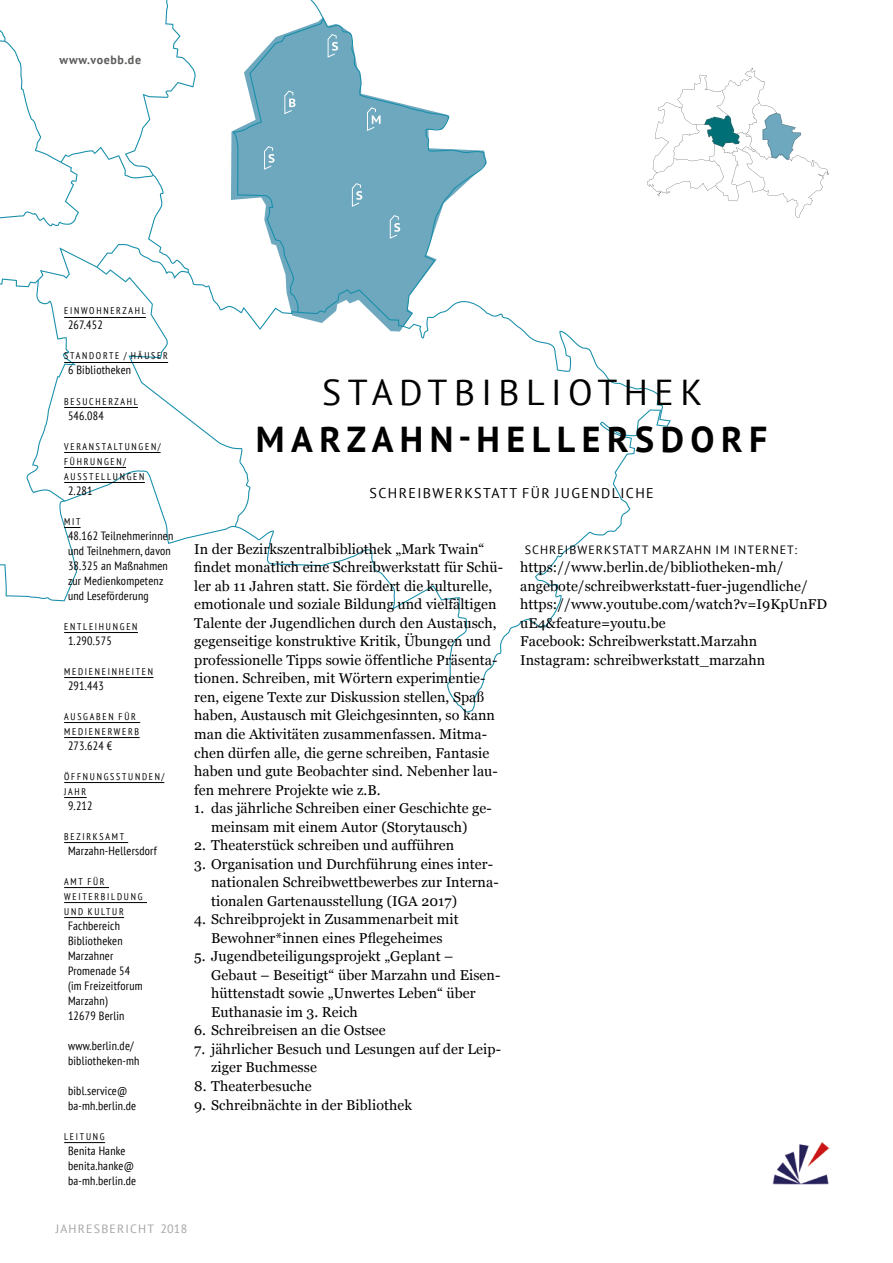
<style>
.page{position:relative;width:893px;height:1263px;background:#fff}
.page>*{position:absolute;margin:0;border:0;box-sizing:border-box;transform-origin:0 0}
.t1{font:700 36px "PT Sans";letter-spacing:.18em;color:#000}
.t2{font:36px "PT Sans";letter-spacing:.18em;color:#000}
.t3{font:14.25px/18.6px "Georgia";letter-spacing:.005em;color:#000}
.t4{font:14.1px "PT Sans";letter-spacing:.1em;color:#000}
.t5{font:condensed 12px/15px "PT Sans";letter-spacing:.02em;color:#000}
.t6{font:12px "PT Sans";letter-spacing:.085em;color:#000}
.t7{font:12px "PT Sans";letter-spacing:.1em;color:#a4a4a3}
.t8{font:700 12px "PT Sans";letter-spacing:.05em;color:#5c5c5b}
.t9{font:condensed 9.75px/15px "PT Sans";letter-spacing:.18em;color:#000}
</style>
<div class="page">
<svg style="left:0;top:0;width:671px;height:712px"></svg>
<svg style="left:284px;top:91px;width:12px;height:23px"></svg>
<svg style="left:264px;top:146px;width:11px;height:24px"></svg>
<svg style="left:390px;top:215px;width:10px;height:24px"></svg>
<svg style="left:352px;top:183px;width:10px;height:24px"></svg>
<svg style="left:328px;top:34px;width:10px;height:24px"></svg>
<svg style="left:367px;top:107px;width:14px;height:24px"></svg>
<svg style="left:647px;top:68px;width:182px;height:150px"></svg>
<hr style="left:64px;top:317px;width:82px;height:1px;background:#000">
<hr style="left:64px;top:362px;width:104px;height:1px;background:#000">
<hr style="left:64px;top:407px;width:74px;height:1px;background:#000">
<hr style="left:64px;top:452px;width:97px;height:1px;background:#000">
<hr style="left:64px;top:467px;width:62px;height:1px;background:#000">
<hr style="left:64px;top:482px;width:81px;height:1px;background:#000">
<svg style="left:64px;top:527px;width:17px;height:1px"></svg>
<hr style="left:64px;top:632px;width:74px;height:1px;background:#000">
<hr style="left:64px;top:677px;width:90px;height:1px;background:#000">
<hr style="left:64px;top:722px;width:76px;height:1px;background:#000">
<hr style="left:64px;top:737px;width:76px;height:1px;background:#000">
<hr style="left:64px;top:782px;width:100px;height:1px;background:#000">
<svg style="left:64px;top:797px;width:23px;height:1px"></svg>
<hr style="left:64px;top:842px;width:64px;height:1px;background:#000">
<hr style="left:64px;top:887px;width:45px;height:1px;background:#000">
<hr style="left:64px;top:902px;width:83px;height:1px;background:#000">
<hr style="left:64px;top:917px;width:60px;height:1px;background:#000">
<hr style="left:64px;top:1142px;width:41px;height:1px;background:#000">
<img style="left:773px;top:1143px;width:56px;height:41px">
<p class="t8" style="left:60px;top:52px;width:83px">www.voebb.de</p>
<p class="t9" style="left:64px;top:303px;width:83px">EINWOHNERZAHL</p>
<p class="t5" style="left:68px;top:317px;width:36px">267.452</p>
<p class="t9" style="left:64px;top:348px;width:105px">STANDORTE / HÄUSER</p>
<p class="t5" style="left:68px;top:362px;width:65px">6 Bibliotheken</p>
<p class="t9" style="left:64px;top:393px;width:75px">BESUCHERZAHL</p>
<p class="t5" style="left:68px;top:407px;width:37px">546.084</p>
<p class="t9" style="left:64px;top:438px;width:98px">VERANSTALTUNGEN/<br>FÜHRUNGEN/<br>AUSSTELLUNGEN</p>
<p class="t5" style="left:68px;top:482px;width:26px">2.281</p>
<p class="t9" style="left:64px;top:513px;width:18px">MIT</p>
<p class="t5" style="left:68px;top:527px;width:107px">48.162 Teilnehmerinnen und Teilnehmern, davon<br>38.325 an Maßnahmen zur Medienkompetenz und Leseförderung</p>
<p class="t9" style="left:64px;top:618px;width:75px">ENTLEIHUNGEN</p>
<p class="t5" style="left:68px;top:632px;width:45px">1.290.575</p>
<p class="t9" style="left:64px;top:663px;width:90px">MEDIENEINHEITEN</p>
<p class="t5" style="left:68px;top:677px;width:37px">291.443</p>
<p class="t9" style="left:64px;top:708px;width:77px">AUSGABEN FÜR<br>MEDIENERWERB</p>
<p class="t5" style="left:68px;top:737px;width:46px">273.624 €</p>
<p class="t9" style="left:64px;top:768px;width:102px">ÖFFNUNGSSTUNDEN/<br>JAHR</p>
<p class="t5" style="left:68px;top:797px;width:26px">9.212</p>
<p class="t9" style="left:64px;top:828px;width:61px">BEZIRKSAMT</p>
<p class="t5" style="left:68px;top:842px;width:90px">Marzahn-Hellersdorf</p>
<p class="t9" style="left:64px;top:873px;width:80px">AMT FÜR<br>WEITERBILDUNG<br>UND KULTUR</p>
<p class="t5" style="left:68px;top:917px;width:76px">Fachbereich<br>Bibliotheken<br>Marzahner<br>Promenade 54 (im Freizeitforum<br>Marzahn)<br>12679 Berlin</p>
<p class="t5" style="left:68px;top:1037px;width:73px">www.berlin.de/ bibliotheken-mh</p>
<p class="t5" style="left:68px;top:1082px;width:70px">bibl.service@ ba-mh.berlin.de</p>
<p class="t9" style="left:64px;top:1128px;width:42px">LEITUNG</p>
<p class="t5" style="left:68px;top:1142px;width:70px">Benita Hanke benita.hanke@ ba-mh.berlin.de</p>
<p class="t7" style="left:56px;top:1221px;width:133px">JAHRESBERICHT 2018</p>
<h1 class="t2" style="left:322px;top:370px;width:382px">STADTBIBLIOTHEK</h1>
<h1 class="t1" style="left:256px;top:416px;width:513px">MARZAHN-HELLERSDORF</h1>
<p class="t4" style="left:370px;top:484px;width:286px">SCHREIBWERKSTATT FÜR JUGENDLICHE</p>
<p class="t3" style="left:194px;top:539px;width:310px">In der Bezirkszentralbibliothek „Mark Twain“ findet monatlich eine Schreibwerkstatt für Schü&shy;ler ab 11 Jahren statt. Sie fördert die kulturelle, emotionale und soziale Bildung und vielfältigen Talente der Jugendlichen durch den Austausch, gegenseitige konstruktive Kritik, Übungen und professionelle Tipps sowie öffentliche Präsenta&shy;tionen. Schreiben, mit Wörtern experimentie&shy;ren, eigene Texte zur Diskussion stellen, Spaß haben, Austausch mit Gleichgesinnten, so kann man die Aktivitäten zusammenfassen. Mitma&shy;chen dürfen alle, die gerne schreiben, Fantasie haben und gute Beobachter sind. Nebenher lau&shy;fen mehrere Projekte wie z.B.</p>
<p class="t3" style="left:194px;top:799px;width:299px;text-align:center">1. das jährliche Schreiben einer Geschichte ge&shy;meinsam mit einem Autor (Storytausch)</p>
<p class="t3" style="left:194px;top:836px;width:262px">2. Theaterstück schreiben und aufführen</p>
<p class="t3" style="left:211px;top:854px;width:289px;text-indent:-17px">3. Organisation und Durchführung eines inter&shy;nationalen Schreibwettbewerbes zur Interna&shy;tionalen Gartenausstellung (IGA 2017)</p>
<p class="t3" style="left:194px;top:910px;width:266px;text-align:center">4. Schreibprojekt in Zusammenarbeit mit<br>Bewohner*innen eines Pflegeheimes</p>
<p class="t3" style="left:211px;top:947px;width:290px;text-indent:-17px">5. Jugendbeteiligungsprojekt „Geplant – Gebaut – Beseitigt“ über Marzahn und Eisen&shy;hüttenstadt sowie „Unwertes Leben“ über Euthanasie im 3. Reich</p>
<p class="t3" style="left:194px;top:1021px;width:193px">6. Schreibreisen an die Ostsee</p>
<p class="t3" style="left:211px;top:1040px;width:291px;text-indent:-17px">7. jährlicher Besuch und Lesungen auf der Leip&shy;ziger Buchmesse</p>
<p class="t3" style="left:194px;top:1077px;width:119px">8. Theaterbesuche</p>
<p class="t3" style="left:194px;top:1095px;width:219px">9. Schreibnächte in der Bibliothek</p>
<p class="t6" style="left:525px;top:542px;width:274px">SCHREIBWERKSTATT MARZAHN IM INTERNET:</p>
<p class="t3" style="left:520px;top:558px;width:308px">https://www.berlin.de/bibliotheken-mh/ angebote/schreibwerkstatt-fuer-jugendliche/ https://www.youtube.com/watch?v=I9KpUnFD uE4&amp;feature=youtu.be<br>Facebook: Schreibwerkstatt.Marzahn Instagram: schreibwerkstatt_marzahn</p>
</div>
